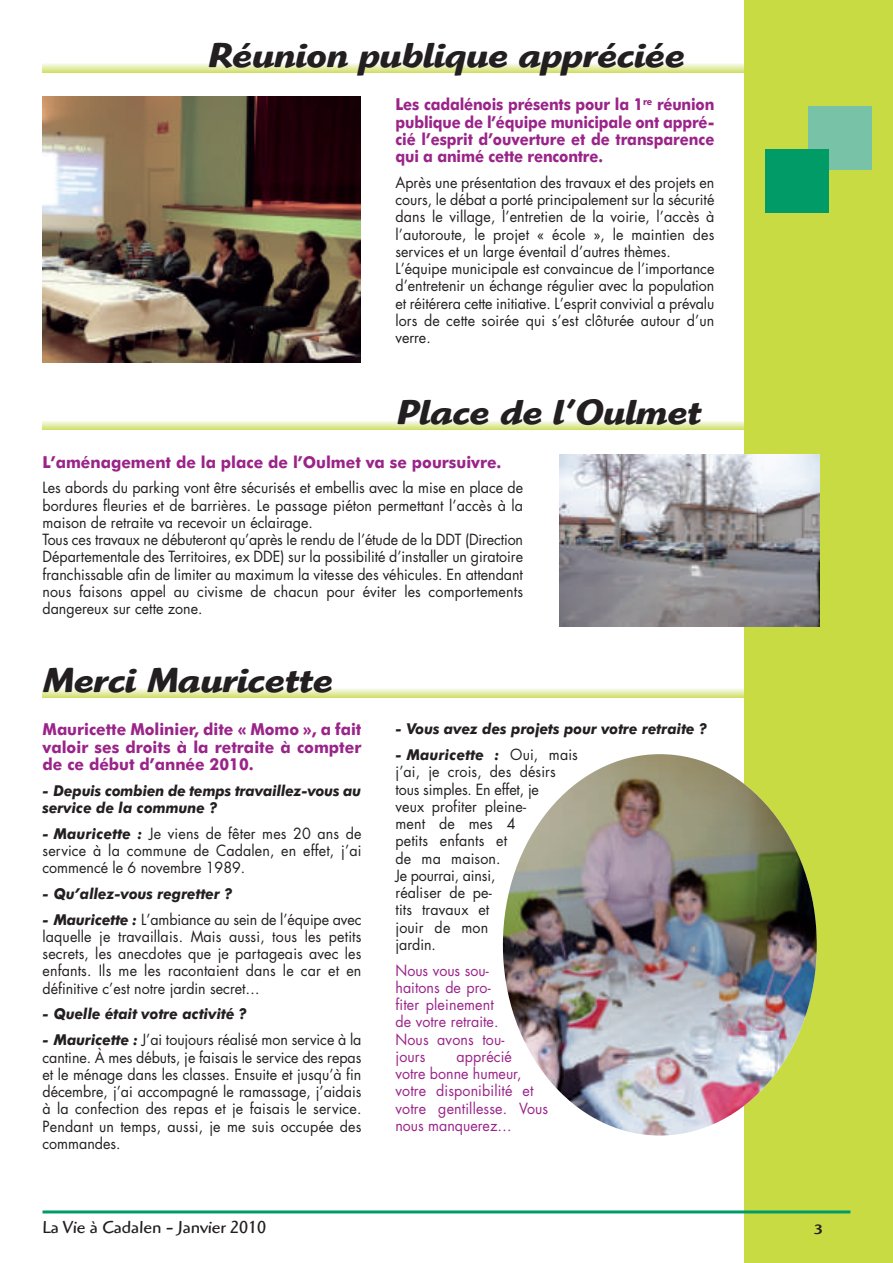
<style>
.page{position:relative;width:893px;height:1263px;background:#fff}
.page>*{position:absolute;margin:0;border:0;box-sizing:border-box;transform-origin:0 0}
.t1{font:italic 700 36px "Highlander";color:#231f20}
.t2{font:18px "Highlander";color:#231f20}
.t3{font:700 16.5px/17.2px "Futura BT";color:#9a2489;text-align:justify;scale:.95 1}
.t4{font:700 16.5px/17.2px "Futura BT";color:#9a2489;text-align:justify;scale:.9 1}
.t5{font:15px/17.2px "Futura";color:#231f20;scale:.95 1}
.t6{font:italic 700 15px/17.2px "Futura BT";color:#231f20;scale:.95 1}
.t7{font:15px/17.2px "Futura";letter-spacing:.01em;color:#9a2489;scale:.95 1}
.t8{font:500 14.1px "Highlander";color:#231f20;scale:1.28 1}
.s1{font-family:"Futura BT";font-weight:700;font-style:italic}
.s2{font-family:"Futura";font-weight:400;font-style:normal}
</style>
<div class="page">
<svg style="left:43px;top:689px;width:701px;height:8px;background:#e5edae"></svg>
<svg style="left:43px;top:421px;width:701px;height:9px;background:#e3eca9"></svg>
<svg style="left:43px;top:64px;width:701px;height:8px;background:#e4ecab"></svg>
<div style="left:744px;top:0;width:148px;height:1263px;background:#c9db43"></div>
<hr style="left:43px;top:1210px;width:807px;height:3px;background:#009b67">
<div style="left:808px;top:106px;width:64px;height:64px;background:#78c3a8"></div>
<div style="left:765px;top:149px;width:64px;height:64px;background:#009b67"></div>
<img style="left:43px;top:97px;width:317px;height:266px">
<img style="left:560px;top:454px;width:260px;height:173px">
<img style="left:503px;top:754px;width:314px;height:381px;border-radius:50%">
<h1 class="t1" style="left:208px;top:35px;width:478px">Réunion publique appréciée</h1>
<p class="t4" style="left:395px;top:97px;width:356px">Les cadalénois présents pour la 1<sup>re</sup> réunion publique de l’équipe municipale ont appré&shy;cié l’esprit d’ouverture et de transparence qui a animé cette rencontre.</p>
<p class="t5" style="left:395px;top:175px;width:337px">Après une présentation des travaux et des projets en cours, le débat a porté principalement sur la sécurité dans le village, l’entretien de la voirie, l’accès à l’autoroute, le projet « école », le maintien des services et un large éventail d’autres thèmes.<br>L’équipe municipale est convaincue de l’importance d’entretenir un échange régulier avec la population et réitérera cette initiative. L’esprit convivial a prévalu lors de cette soirée qui s’est clôturée autour d’un verre.</p>
<h1 class="t1" style="left:397px;top:392px;width:306px">Place de l’Oulmet</h1>
<p class="t3" style="left:43px;top:455px;width:485px">L’aménagement de la place de l’Oulmet va se poursuivre.</p>
<p class="t5" style="left:43px;top:480px;width:507px">Les abords du parking vont être sécurisés et embellis avec la mise en place de bordures fleuries et de barrières. Le passage piéton permettant l’accès à la maison de retraite va recevoir un éclairage.<br>Tous ces travaux ne débuteront qu’après le rendu de l’étude de la DDT (Direction Départementale des Territoires, ex DDE) sur la possibilité d’installer un giratoire franchissable afin de limiter au maximum la vitesse des véhicules. En attendant nous faisons appel au civisme de chacun pour éviter les comportements dangereux sur cette zone.</p>
<h1 class="t1" style="left:43px;top:660px;width:292px">Merci Mauricette</h1>
<p class="t3" style="left:43px;top:722px;width:337px">Mauricette Molinier, dite « Momo », a fait valoir ses droits à la retraite à compter de ce début d’année 2010.</p>
<p class="t6" style="left:43px;top:782px;width:337px">- Depuis combien de temps travaillez-vous au service de la commune ?</p>
<p class="t5" style="left:43px;top:826px;width:337px;text-align:justify"><span class="s1">- Mauricette :</span> Je viens de fêter mes 20 ans de service à la commune de Cadalen, en effet, j’ai commencé le 6 novembre 1989.</p>
<p class="t6" style="left:43px;top:885px;width:201px">- Qu’allez-vous regretter ?</p>
<p class="t5" style="left:43px;top:912px;width:337px;text-align:justify"><span class="s1">- Mauricette :</span> L’ambiance au sein de l’équipe avec laquelle je travaillais. Mais aussi, tous les petits secrets, les anecdotes que je partageais avec les enfants. Ils me les racontaient dans le car et en définitive c’est notre jardin secret…</p>
<p class="t6" style="left:43px;top:1006px;width:217px">- Quelle était votre activité ?</p>
<p class="t5" style="left:43px;top:1032px;width:337px;text-align:justify"><span class="s1">- Mauricette :</span> J’ai toujours réalisé mon service à la cantine. À mes débuts, je faisais le service des repas et le ménage dans les classes. Ensuite et jusqu’à fin décembre, j’ai accompagné le ramassage, j’aidais à la confection des repas et je faisais le service.<br>Pendant un temps, aussi, je me suis occupée des commandes.</p>
<p class="t6" style="left:395px;top:720px;width:330px">- Vous avez des projets pour votre retraite ?</p>
<p class="t6" style="left:395px;top:746px;width:194px">- Mauricette : <span class="s2">Oui, mais</span></p>
<p class="t5" style="left:395px;top:764px;width:170px">j’ai, je crois, des désirs tous simples. En effet, je veux profiter pleine&shy;ment de mes 4<br>petits enfants et<br>de ma maison.<br>Je pourrai, ainsi,<br>réaliser de pe-<br>tits travaux et<br>jouir de mon<br>jardin.</p>
<p class="t7" style="left:395px;top:963px;width:116px">Nous vous sou&shy;haitons de pro&shy;fiter pleinement de votre retraite.<br>Nous avons tou&shy;jours</p>
<p class="t7" style="left:395px;top:1049px;width:162px;text-indent:61px">apprécié<br>votre bonne humeur, votre disponibilité et votre gentillesse. Vous nous manquerez…</p>
<p class="t2" style="left:43px;top:1220px;width:225px">La Vie à Cadalen - Janvier 2010</p>
<p class="t8" style="left:814px;top:1221px;width:9px">3</p>
</div>
